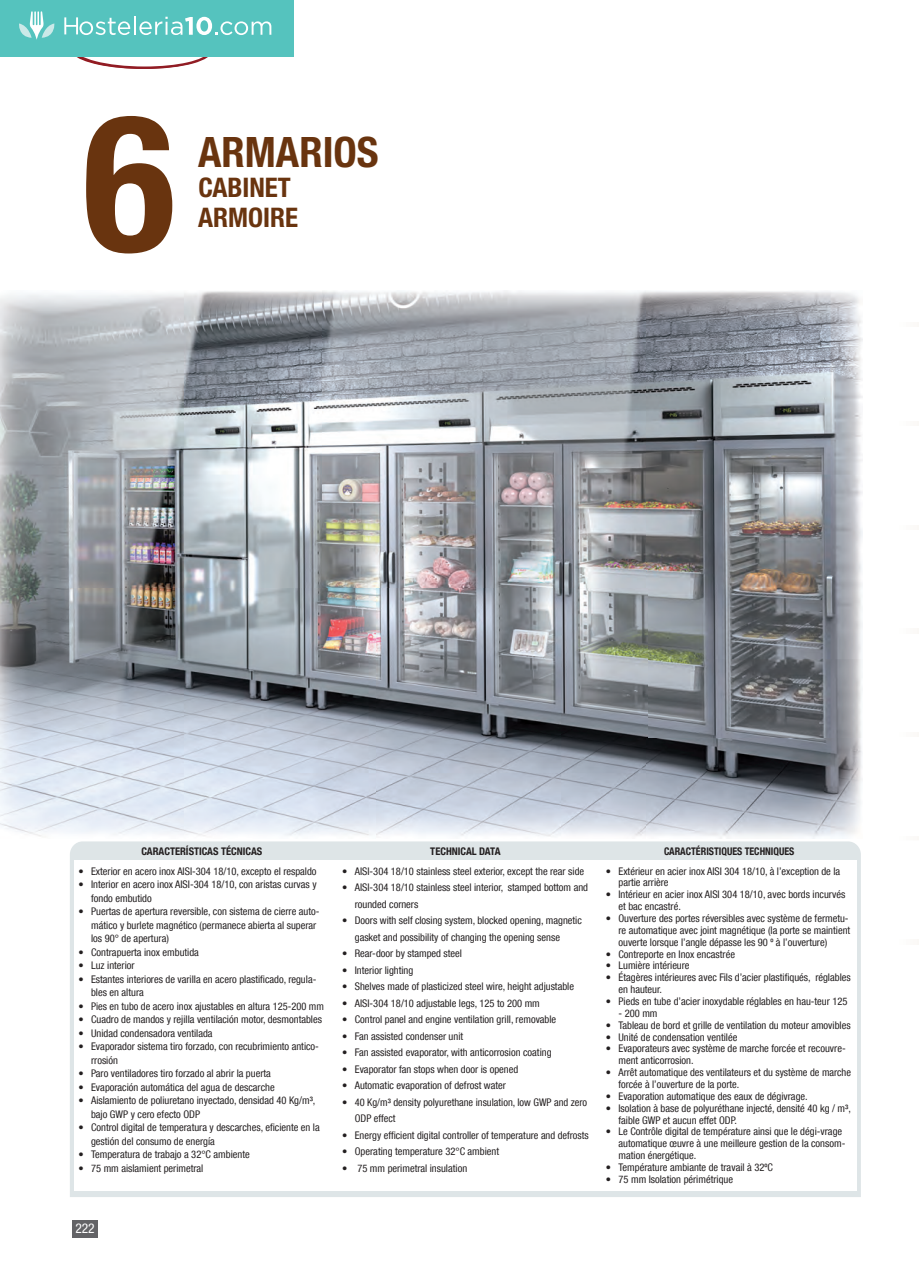
<style>
.page{position:relative;width:919px;height:1263px;background:#fff}
.page>*{position:absolute;margin:0;border:0;box-sizing:border-box;transform-origin:0 0}
.t1{font:700 condensed 190.5px "Helvetica Neue LT Com";color:#69340f}
.t2{font:700 condensed 42px "Helvetica Neue LT Pro";color:#69340f}
.t3{font:700 condensed 27px "Helvetica Neue LT Pro";color:#69340f}
.t4{font:condensed 13.5px "Helvetica Neue LT Com";color:#fff}
.t5{font:condensed 10.5px/11.9px "Helvetica Neue LT Com";color:#231f20}
.t6{font:700 condensed 10.5px "Helvetica Neue LT Com";color:#231f20}
.t7{font:700 condensed 10.5px "Helvetica Neue LT Com";color:#231f20;scale:.95 1}
</style>
<div class="page">
<div style="left:72px;top:1220px;width:26px;height:17px;background:#636366"></div>
<div style="left:70px;top:841px;width:791px;height:356px;background:#dee5e7"></div>
<div style="left:74px;top:860px;width:782px;height:331px;background:#fff"></div>
<div style="left:895px;top:421px;width:24px;height:5px;background:#fcfbfa"></div>
<hr style="left:895px;top:525px;width:24px;height:4px;background:#fcfbfa">
<hr style="left:895px;top:629px;width:24px;height:4px;background:#fcfbfa">
<div style="left:895px;top:732px;width:24px;height:5px;background:#fcfbfa"></div>
<hr style="left:895px;top:940px;width:24px;height:4px;background:#fcfbfa">
<img style="left:0;top:291px;width:862px;height:547px">
<div style="left:895px;top:322px;width:24px;height:5px;background:#fcfbfa"></div>
<div style="left:0;top:0;width:293px;height:57px;background:#55c3be"></div>
<svg style="left:64px;top:16px;width:207px;height:53px"></svg>
<svg style="left:19px;top:11px;width:36px;height:29px"></svg>
<h1 class="t1" style="left:83px;top:69px;width:93px">6</h1>
<h2 class="t2" style="left:198px;top:126px;width:182px">ARMARIOS</h2>
<h3 class="t3" style="left:198px;top:171px;width:94px">CABINET</h3>
<h3 class="t3" style="left:198px;top:201px;width:101px">ARMOIRE</h3>
<p class="t6" style="left:141px;top:845px;width:122px">CARACTERÍSTICAS TÉCNICAS</p>
<p class="t6" style="left:430px;top:845px;width:72px">TECHNICAL DATA</p>
<p class="t7" style="left:664px;top:845px;width:139px">CARACTÉRISTIQUES TECHNIQUES</p>
<p class="t5" style="left:78px;top:865px;width:240px">• Exterior en acero inox AISI-304 18/10, excepto el respaldo</p>
<p class="t5" style="left:91px;top:877px;width:227px;line-height:13.5px;text-indent:-13px">• Interior en acero inox AISI-304 18/10, con aristas curvas y fondo embutido</p>
<p class="t5" style="left:91px;top:904px;width:230px;line-height:13.5px;text-indent:-13px">• Puertas de apertura reversible, con sistema de cierre auto&shy;mático y burlete magnético (permanece abierta al superar los 90° de apertura)</p>
<p class="t5" style="left:78px;top:946px;width:122px">• Contrapuerta inox embutida</p>
<p class="t5" style="left:78px;top:959px;width:58px">• Luz interior</p>
<p class="t5" style="left:91px;top:972px;width:227px;line-height:13.5px;text-indent:-13px">• Estantes interiores de varilla en acero plastificado, regula&shy;bles en altura</p>
<p class="t5" style="left:78px;top:1000px;width:247px">• Pies en tubo de acero inox ajustables en altura 125-200 mm</p>
<p class="t5" style="left:78px;top:1013px;width:245px">• Cuadro de mandos y rejilla ventilación motor, desmontables</p>
<p class="t5" style="left:78px;top:1027px;width:136px">• Unidad condensadora ventilada</p>
<p class="t5" style="left:91px;top:1039px;width:229px;line-height:13.5px;text-indent:-13px">• Evaporador sistema tiro forzado, con recubrimiento antico&shy;rrosión</p>
<p class="t5" style="left:78px;top:1067px;width:194px">• Paro ventiladores tiro forzado al abrir la puerta</p>
<p class="t5" style="left:78px;top:1081px;width:198px">• Evaporación automática del agua de descarche</p>
<p class="t5" style="left:91px;top:1093px;width:226px;line-height:13.5px;text-indent:-13px">• Aislamiento de poliuretano inyectado, densidad 40 Kg/m³, bajo GWP y cero efecto ODP</p>
<p class="t5" style="left:91px;top:1120px;width:230px;line-height:13.5px;text-indent:-13px">• Control digital de temperatura y descarches, eficiente en la gestión del consumo de energía</p>
<p class="t5" style="left:78px;top:1148px;width:173px">• Temperatura de trabajo a 32°C ambiente</p>
<p class="t5" style="left:78px;top:1162px;width:127px">• 75 mm aislamient perimetral</p>
<p class="t5" style="left:618px;top:865px;width:223px;text-indent:-13px">• Extérieur en acier inox AISI 304 18/10, à l’exception de la partie arrière</p>
<p class="t5" style="left:618px;top:888px;width:228px;text-indent:-13px">• Intérieur en acier inox AISI 304 18/10, avec bords incurvés et bac encastré.</p>
<p class="t5" style="left:618px;top:912px;width:233px;text-indent:-13px">• Ouverture des portes réversibles avec système de fermetu&shy;re automatique avec joint magnétique (la porte se maintient ouverte lorsque l’angle dépasse les 90 º à l’ouverture)</p>
<p class="t5" style="left:606px;top:948px;width:131px">• Contreporte en Inox encastrée</p>
<p class="t5" style="left:606px;top:960px;width:85px">• Lumière intérieure</p>
<p class="t5" style="left:618px;top:971px;width:234px;text-indent:-13px">• Étagères intérieures avec Fils d’acier plastifiqués, réglables en hauteur.</p>
<p class="t5" style="left:606px;top:995px;width:243px">• Pieds en tube d’acier inoxydable réglables en hau-teur 125</p>
<p class="t5" style="left:618px;top:1007px;width:41px">- 200 mm</p>
<p class="t5" style="left:606px;top:1019px;width:246px">• Tableau de bord et grille de ventilation du moteur amovibles</p>
<p class="t5" style="left:606px;top:1031px;width:133px">• Unité de condensation ventilée</p>
<p class="t5" style="left:618px;top:1043px;width:229px;text-indent:-13px">• Evaporateurs avec système de marche forcée et recouvre&shy;ment anticorrosion.</p>
<p class="t5" style="left:618px;top:1066px;width:234px;text-indent:-13px">• Arrêt automatique des ventilateurs et du système de marche forcée à l’ouverture de la porte.</p>
<p class="t5" style="left:606px;top:1090px;width:204px">• Evaporation automatique des eaux de dégivrage.</p>
<p class="t5" style="left:618px;top:1102px;width:234px;text-indent:-13px">• Isolation à base de polyuréthane injecté, densité 40 kg / m³, faible GWP et aucun effet ODP.</p>
<p class="t5" style="left:618px;top:1125px;width:228px;text-indent:-13px">• Le Contrôle digital de température ainsi que le dégi-vrage automatique œuvre à une meilleure gestion de la consom&shy;mation énergétique.</p>
<p class="t5" style="left:606px;top:1161px;width:169px">• Température ambiante de travail à 32ºC</p>
<p class="t5" style="left:606px;top:1173px;width:129px">• 75 mm Isolation périmétrique</p>
<p class="t5" style="left:342px;top:865px;width:244px">• AISI-304 18/10 stainless steel exterior, except the rear side</p>
<p class="t5" style="left:355px;top:879px;width:235px;line-height:16.5px;text-indent:-13px">• AISI-304 18/10 stainless steel interior, stamped bottom and rounded corners</p>
<p class="t5" style="left:355px;top:912px;width:229px;line-height:16.5px;text-indent:-13px">• Doors with self closing system, blocked opening, magnetic gasket and possibility of changing the opening sense</p>
<p class="t5" style="left:342px;top:947px;width:122px">• Rear-door by stamped steel</p>
<p class="t5" style="left:342px;top:964px;width:73px">• Interior lighting</p>
<p class="t5" style="left:342px;top:980px;width:233px">• Shelves made of plasticized steel wire, height adjustable</p>
<p class="t5" style="left:342px;top:997px;width:199px">• AISI-304 18/10 adjustable legs, 125 to 200 mm</p>
<p class="t5" style="left:342px;top:1013px;width:216px">• Control panel and engine ventilation grill, removable</p>
<p class="t5" style="left:342px;top:1030px;width:123px">• Fan assisted condenser unit</p>
<p class="t5" style="left:342px;top:1046px;width:211px">• Fan assisted evaporator, with anticorrosion coating</p>
<p class="t5" style="left:342px;top:1063px;width:178px">• Evaporator fan stops when door is opened</p>
<p class="t5" style="left:342px;top:1079px;width:165px">• Automatic evaporation of defrost water</p>
<p class="t5" style="left:355px;top:1093px;width:234px;line-height:16.5px;text-indent:-13px">• 40 Kg/m³ density polyurethane insulation, low GWP and zero<br>ODP effect</p>
<p class="t5" style="left:342px;top:1129px;width:248px">• Energy efficient digital controller of temperature and defrosts</p>
<p class="t5" style="left:342px;top:1145px;width:159px">• Operating temperature 32°C ambient</p>
<p class="t5" style="left:342px;top:1162px;width:127px">• 75 mm perimetral insulation</p>
<p class="t4" style="left:75px;top:1220px;width:21px">222</p>
</div>
